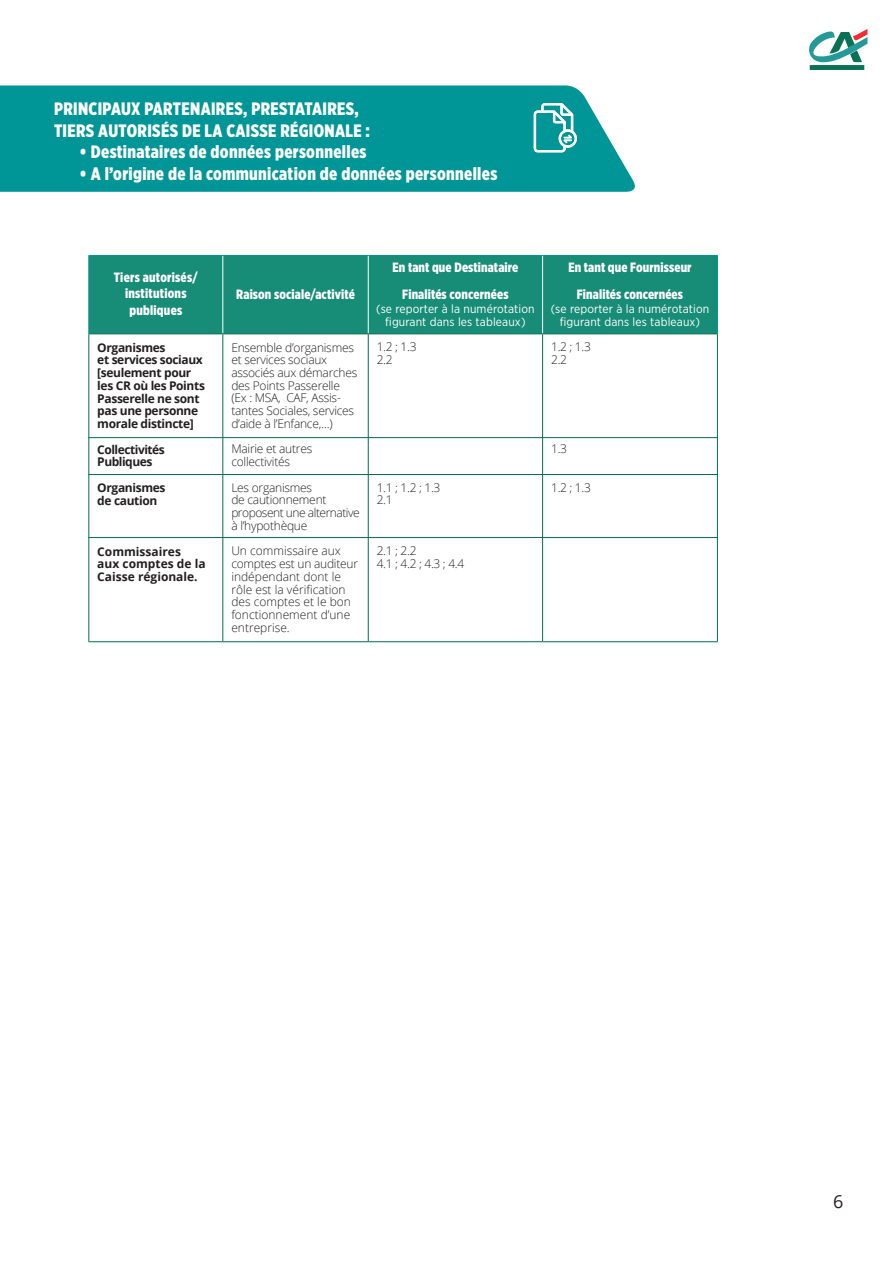
<style>
.page{position:relative;width:893px;height:1263px;background:#fff}
.page>*{position:absolute;margin:0;border:0;box-sizing:border-box;transform-origin:0 0}
.t1{font:900 18px/21.6px "Gotham X Narrow";letter-spacing:.02em;color:#fff}
.t2{font:18px "Open Sans";color:#231f20}
.t3{font:900 13.5px/16.2px "Gotham X Narrow";letter-spacing:.01em;color:#fff;text-align:center}
.t4{font:300 12px/12.8px "Open Sans";letter-spacing:-.02em;color:#231f20}
.t5{font:700 12px/12.8px "Open Sans";letter-spacing:-.03em;color:#231f20}
.t6{font:300 12px/12.8px "Open Sans";color:#231f20}
.t7{font:12px/13.5px "Gotham Narrow";letter-spacing:.01em;color:#fff;text-align:center}
.t8{font:700 12px/12.8px "Open Sans";color:#231f20}
</style>
<div class="page">
<svg style="left:809px;top:29px;width:58px;height:41px"></svg>
<div style="left:0;top:85px;width:635px;height:107px;background:#009597"></div>
<svg style="left:534px;top:103px;width:43px;height:49px"></svg>
<div style="left:89px;top:256px;width:628px;height:77px;background:#178c76"></div>
<hr style="left:88px;top:255px;width:135px;height:1px;background:#009597">
<hr style="left:88px;top:256px;width:1px;height:77px;background:#009597">
<hr style="left:543px;top:255px;width:175px;height:1px;background:#009597">
<hr style="left:717px;top:256px;width:1px;height:77px;background:#009597">
<hr style="left:223px;top:255px;width:145px;height:1px;background:#009597">
<hr style="left:368px;top:255px;width:175px;height:1px;background:#009597">
<hr style="left:368px;top:256px;width:1px;height:77px;background:#fff">
<hr style="left:222px;top:256px;width:1px;height:77px;background:#fff">
<hr style="left:542px;top:256px;width:1px;height:77px;background:#fff">
<hr style="left:88px;top:333px;width:135px;height:1px;background:#006c4f">
<hr style="left:88px;top:334px;width:1px;height:307px;background:#006c4f">
<hr style="left:223px;top:333px;width:145px;height:1px;background:#006c4f">
<hr style="left:222px;top:334px;width:1px;height:307px;background:#006c4f">
<hr style="left:368px;top:333px;width:175px;height:1px;background:#006c4f">
<hr style="left:368px;top:334px;width:1px;height:307px;background:#006c4f">
<hr style="left:543px;top:333px;width:175px;height:1px;background:#006c4f">
<hr style="left:542px;top:334px;width:1px;height:307px;background:#006c4f">
<hr style="left:717px;top:334px;width:1px;height:307px;background:#006c4f">
<hr style="left:88px;top:641px;width:135px;height:1px;background:#006c4f">
<hr style="left:223px;top:641px;width:145px;height:1px;background:#006c4f">
<hr style="left:368px;top:641px;width:175px;height:1px;background:#006c4f">
<hr style="left:543px;top:641px;width:175px;height:1px;background:#006c4f">
<hr style="left:88px;top:437px;width:630px;height:1px;background:#006c4f">
<hr style="left:88px;top:474px;width:630px;height:1px;background:#006c4f">
<hr style="left:88px;top:537px;width:630px;height:1px;background:#006c4f">
<h1 class="t1" style="left:54px;top:98px;width:318px">PRINCIPAUX PARTENAIRES, PRESTATAIRES,<br>TIERS AUTORISÉS DE LA CAISSE RÉGIONALE :</h1>
<h1 class="t1" style="left:80px;top:141px;width:289px">• Destinataires de données personnelles</h1>
<h1 class="t1" style="left:80px;top:163px;width:419px">• A l’origine de la communication de données personnelles</h1>
<p class="t3" style="left:114px;top:269px;width:85px">Tiers autorisés/ institutions publiques</p>
<p class="t5" style="left:97px;top:340px;width:109px">Organismes<br>et services sociaux [seulement pour les CR où les Points<br>Passerelle ne sont pas une personne morale distincte]</p>
<p class="t5" style="left:97px;top:442px;width:69px">Collectivités<br>Publiques</p>
<p class="t5" style="left:97px;top:481px;width:70px">Organismes de caution</p>
<p class="t8" style="left:97px;top:544px;width:110px">Commissaires aux comptes de la<br>Caisse régionale.</p>
<p class="t3" style="left:236px;top:286px;width:120px">Raison sociale/activité</p>
<p class="t4" style="left:231px;top:340px;width:128px">Ensemble d’organismes et services sociaux associés aux démarches des Points Passerelle (Ex : MSA, CAF, Assis&shy;tantes Sociales, services d’aide à l’Enfance,…)</p>
<p class="t4" style="left:231px;top:442px;width:82px">Mairie et autres collectivités</p>
<p class="t4" style="left:231px;top:481px;width:130px">Les organismes<br>de cautionnement proposent une alternative à l’hypothèque</p>
<p class="t6" style="left:231px;top:544px;width:128px">Un commissaire aux comptes est un auditeur indépendant dont le rôle est la vérification des comptes et le bon fonctionnement d’une entreprise.</p>
<p class="t3" style="left:393px;top:254px;width:127px;line-height:27px">En tant que Destinataire<br>Finalités concernées</p>
<p class="t7" style="left:376px;top:302px;width:160px">(se reporter à la numérotation figurant dans les tableaux)</p>
<p class="t4" style="left:377px;top:340px;width:41px">1.2 ; 1.3<br>2.2</p>
<p class="t3" style="left:568px;top:254px;width:125px;line-height:27px">En tant que Fournisseur<br>Finalités concernées</p>
<p class="t7" style="left:551px;top:302px;width:160px">(se reporter à la numérotation figurant dans les tableaux)</p>
<p class="t4" style="left:551px;top:340px;width:41px">1.2 ; 1.3<br>2.2</p>
<p class="t4" style="left:377px;top:481px;width:65px">1.1 ; 1.2 ; 1.3<br>2.1</p>
<p class="t4" style="left:377px;top:544px;width:89px">2.1 ; 2.2<br>4.1 ; 4.2 ; 4.3 ; 4.4</p>
<p class="t4" style="left:551px;top:442px;width:17px">1.3</p>
<p class="t4" style="left:551px;top:481px;width:41px">1.2 ; 1.3</p>
<h1 class="t2" style="left:833px;top:1189px;width:12px">6</h1>
</div>
